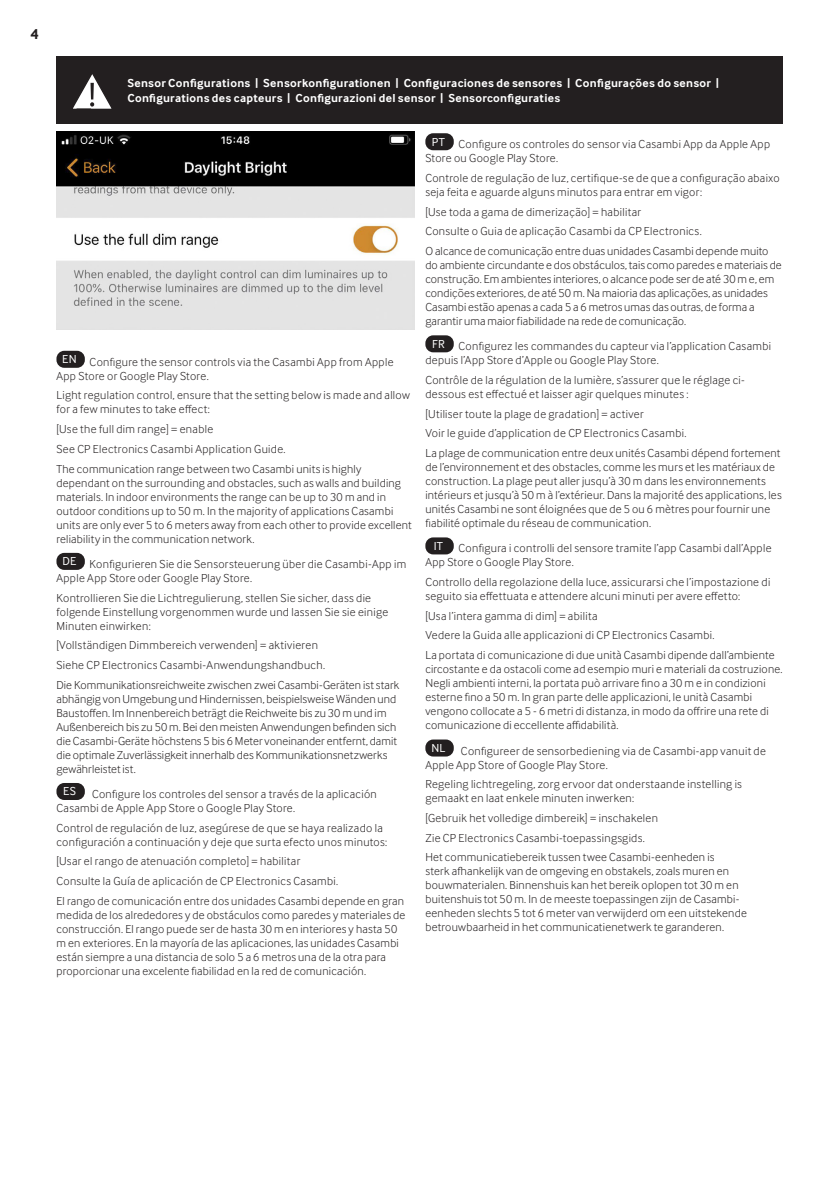
<style>
.page{position:relative;width:840px;height:1191px;background:#fff}
.page>*{position:absolute;margin:0;border:0;box-sizing:border-box;transform-origin:0 0}
.t1{font:700 15px "Inter Face";color:#231f20}
.Caption_Copy_N{font:300 12px/14px "Inter Face";letter-spacing:.02em;color:#231f20}
.Sub_Heading{font:700 12px/14.4px "Inter Face";letter-spacing:.025em;color:#fff}
.Sub_Heading-2{font:12px "Inter Face";letter-spacing:.03em;color:#fff}
</style>
<div class="page">
<div style="left:56px;top:57px;width:726px;height:67px;background:#231f20"></div>
<svg style="left:73px;top:74px;width:39px;height:35px"></svg>
<div style="left:56px;top:351px;width:29px;height:17px;background:#231f20;border-radius:8px"></div>
<div style="left:56px;top:553px;width:29px;height:17px;background:#231f20;border-radius:8px"></div>
<div style="left:56px;top:783px;width:29px;height:17px;background:#231f20;border-radius:8px"></div>
<div style="left:425px;top:133px;width:28px;height:17px;background:#231f20;border-radius:8px"></div>
<div style="left:425px;top:335px;width:28px;height:17px;background:#231f20;border-radius:8px"></div>
<div style="left:425px;top:537px;width:28px;height:17px;background:#231f20;border-radius:8px"></div>
<div style="left:425px;top:739px;width:28px;height:17px;background:#231f20;border-radius:8px"></div>
<img style="left:56px;top:131px;width:358px;height:199px">
<p class="t1" style="left:30px;top:25px;width:10px">4</p>
<p class="Sub_Heading" style="left:127px;top:76px;width:593px">Sensor Configurations | Sensorkonfigurationen | Configuraciones de sensores | Configurações do sensor |<br>Configurations des capteurs | Configurazioni del sensor | Sensorconfiguraties</p>
<p class="Sub_Heading-2" style="left:62px;top:352px;width:16px">EN</p>
<p class="Caption_Copy_N" style="left:56px;top:355px;width:338px;text-indent:33px">Configure the sensor controls via the Casambi App from Apple<br>App Store or Google Play Store.</p>
<p class="Caption_Copy_N" style="left:56px;top:388px;width:355px">Light regulation control, ensure that the setting below is made and allow for a few minutes to take effect:</p>
<p class="Caption_Copy_N" style="left:56px;top:422px;width:158px">[Use the full dim range] = enable</p>
<p class="Caption_Copy_N" style="left:56px;top:442px;width:230px">See CP Electronics Casambi Application Guide.</p>
<p class="Caption_Copy_N" style="left:56px;top:461px;width:356px">The communication range between two Casambi units is highly dependant on the surrounding and obstacles, such as walls and building materials. In indoor environments the range can be up to 30 m and in outdoor conditions up to 50 m. In the majority of applications Casambi units are only ever 5 to 6 meters away from each other to provide excellent reliability in the communication network.</p>
<p class="Sub_Heading-2" style="left:62px;top:554px;width:15px">DE</p>
<p class="Caption_Copy_N" style="left:56px;top:557px;width:351px;text-indent:33px">Konfigurieren Sie die Sensorsteuerung über die Casambi-App im<br>Apple App Store oder Google Play Store.</p>
<p class="Caption_Copy_N" style="left:56px;top:590px;width:333px">Kontrollieren Sie die Lichtregulierung, stellen Sie sicher, dass die folgende Einstellung vorgenommen wurde und lassen Sie sie einige<br>Minuten einwirken:</p>
<p class="Caption_Copy_N" style="left:56px;top:638px;width:263px">[Vollständigen Dimmbereich verwenden] = aktivieren</p>
<p class="Caption_Copy_N" style="left:56px;top:658px;width:270px">Siehe CP Electronics Casambi-Anwendungshandbuch.</p>
<p class="Caption_Copy_N" style="left:56px;top:677px;width:344px">Die Kommunikationsreichweite zwischen zwei Casambi-Geräten ist stark abhängig von Umgebung und Hindernissen, beispielsweise Wänden und Baustoffen. Im Innenbereich beträgt die Reichweite bis zu 30 m und im Außenbereich bis zu 50 m. Bei den meisten Anwendungen befinden sich die Casambi-Geräte höchstens 5 bis 6 Meter voneinander entfernt, damit die optimale Zuverlässigkeit innerhalb des Kommunikationsnetzwerks gewährleistet ist.</p>
<p class="Sub_Heading-2" style="left:63px;top:784px;width:14px">ES</p>
<p class="Caption_Copy_N" style="left:56px;top:787px;width:322px;text-indent:36px">Configure los controles del sensor a través de la aplicación<br>Casambi de Apple App Store o Google Play Store.</p>
<p class="Caption_Copy_N" style="left:56px;top:820px;width:332px">Control de regulación de luz, asegúrese de que se haya realizado la configuración a continuación y deje que surta efecto unos minutos:</p>
<p class="Caption_Copy_N" style="left:56px;top:854px;width:245px">[Usar el rango de atenuación completo] = habilitar</p>
<p class="Caption_Copy_N" style="left:56px;top:874px;width:283px">Consulte la Guía de aplicación de CP Electronics Casambi.</p>
<p class="Caption_Copy_N" style="left:56px;top:893px;width:350px">El rango de comunicación entre dos unidades Casambi depende en gran medida de los alrededores y de obstáculos como paredes y materiales de construcción. El rango puede ser de hasta 30 m en interiores y hasta 50 m en exteriores. En la mayoría de las aplicaciones, las unidades Casambi están siempre a una distancia de solo 5 a 6 metros una de la otra para proporcionar una excelente fiabilidad en la red de comunicación.</p>
<p class="Sub_Heading-2" style="left:431px;top:135px;width:15px">PT</p>
<p class="Caption_Copy_N" style="left:425px;top:137px;width:346px;text-indent:33px">Configure os controles do sensor via Casambi App da Apple App<br>Store ou Google Play Store.</p>
<p class="Caption_Copy_N" style="left:425px;top:171px;width:355px">Controle de regulação de luz, certifique-se de que a configuração abaixo seja feita e aguarde alguns minutos para entrar em vigor:</p>
<p class="Caption_Copy_N" style="left:425px;top:204px;width:217px">[Use toda a gama de dimerização] = habilitar</p>
<p class="Caption_Copy_N" style="left:425px;top:224px;width:278px">Consulte o Guia de aplicação Casambi da CP Electronics.</p>
<p class="Caption_Copy_N" style="left:425px;top:244px;width:357px">O alcance de comunicação entre duas unidades Casambi depende muito do ambiente circundante e dos obstáculos, tais como paredes e materiais de construção. Em ambientes interiores, o alcance pode ser de até 30 m e, em condições exteriores, de até 50 m. Na maioria das aplicações, as unidades Casambi estão apenas a cada 5 a 6 metros umas das outras, de forma a garantir uma maior fiabilidade na rede de comunicação.</p>
<p class="Sub_Heading-2" style="left:432px;top:337px;width:14px">FR</p>
<p class="Caption_Copy_N" style="left:425px;top:339px;width:347px;text-indent:33px">Configurez les commandes du capteur via l’application Casambi depuis l’App Store d’Apple ou Google Play Store.</p>
<p class="Caption_Copy_N" style="left:425px;top:373px;width:321px">Contrôle de la régulation de la lumière, s’assurer que le réglage ci&shy;dessous est effectué et laisser agir quelques minutes :</p>
<p class="Caption_Copy_N" style="left:425px;top:407px;width:220px">[Utiliser toute la plage de gradation] = activer</p>
<p class="Caption_Copy_N" style="left:425px;top:426px;width:262px">Voir le guide d’application de CP Electronics Casambi.</p>
<p class="Caption_Copy_N" style="left:425px;top:446px;width:357px">La plage de communication entre deux unités Casambi dépend fortement de l’environnement et des obstacles, comme les murs et les matériaux de construction. La plage peut aller jusqu’à 30 m dans les environnements intérieurs et jusqu’à 50 m à l’extérieur. Dans la majorité des applications, les unités Casambi ne sont éloignées que de 5 ou 6 mètres pour fournir une fiabilité optimale du réseau de communication.</p>
<p class="Sub_Heading-2" style="left:433px;top:539px;width:11px">IT</p>
<p class="Caption_Copy_N" style="left:425px;top:541px;width:347px;text-indent:33px">Configura i controlli del sensore tramite l’app Casambi dall’Apple<br>App Store o Google Play Store.</p>
<p class="Caption_Copy_N" style="left:425px;top:575px;width:346px">Controllo della regolazione della luce, assicurarsi che l’impostazione di seguito sia effettuata e attendere alcuni minuti per avere effetto:</p>
<p class="Caption_Copy_N" style="left:425px;top:609px;width:173px">[Usa l’intera gamma di dim] = abilita</p>
<p class="Caption_Copy_N" style="left:425px;top:628px;width:290px">Vedere la Guida alle applicazioni di CP Electronics Casambi.</p>
<p class="Caption_Copy_N" style="left:425px;top:648px;width:358px">La portata di comunicazione di due unità Casambi dipende dall’ambiente circostante e da ostacoli come ad esempio muri e materiali da costruzione.<br>Negli ambienti interni, la portata può arrivare fino a 30 m e in condizioni esterne fino a 50 m. In gran parte delle applicazioni, le unità Casambi vengono collocate a 5 - 6 metri di distanza, in modo da offrire una rete di comunicazione di eccellente affidabilità.</p>
<p class="Sub_Heading-2" style="left:431px;top:741px;width:16px">NL</p>
<p class="Caption_Copy_N" style="left:425px;top:743px;width:342px;text-indent:36px">Configureer de sensorbediening via de Casambi-app vanuit de<br>Apple App Store of Google Play Store.</p>
<p class="Caption_Copy_N" style="left:425px;top:777px;width:318px">Regeling lichtregeling, zorg ervoor dat onderstaande instelling is gemaakt en laat enkele minuten inwerken:</p>
<p class="Caption_Copy_N" style="left:425px;top:811px;width:234px">[Gebruik het volledige dimbereik] = inschakelen</p>
<p class="Caption_Copy_N" style="left:425px;top:830px;width:221px">Zie CP Electronics Casambi-toepassingsgids.</p>
<p class="Caption_Copy_N" style="left:425px;top:850px;width:323px">Het communicatiebereik tussen twee Casambi-eenheden is<br>sterk afhankelijk van de omgeving en obstakels, zoals muren en bouwmaterialen. Binnenshuis kan het bereik oplopen tot 30 m en buitenshuis tot 50 m. In de meeste toepassingen zijn de Casambi&shy;eenheden slechts 5 tot 6 meter van verwijderd om een uitstekende betrouwbaarheid in het communicatienetwerk te garanderen.</p>
</div>
